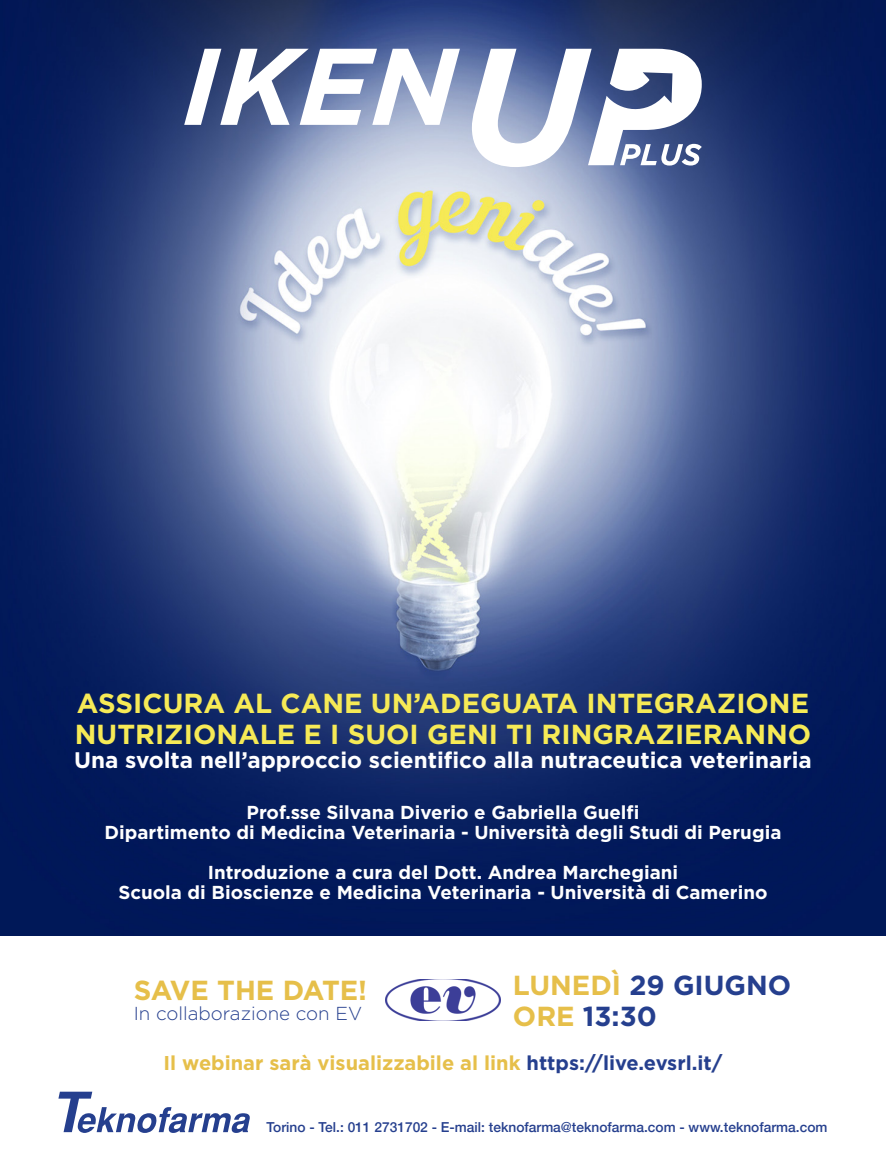
<style>
.page{position:relative;width:886px;height:1170px;background:#fff}
.page>*{position:absolute;margin:0;border:0;box-sizing:border-box;transform-origin:0 0}
.t1{font:700 27.5px/31.2px "Gotham";color:#f6ea56}
.t2{font:700 27.5px/31.2px "Gotham";color:#253f8e}
.t3{font:700 27.5px "Gotham";letter-spacing:-.01em;color:#e6bf4a}
.t4{font:700 22.5px "Gotham";color:#fff}
.t5{font:700 20px "Gotham";color:#e6bf4a}
.t6{font:700 18.75px/20px "Gotham";color:#fff;text-align:center}
.t7{font:300 18.75px "Gotham";color:#253f8e}
.t8{font:500 13.75px "Helvetica Neue";color:#253f8e}
.s1{color:#e6bf4a}
.s2{color:#253f8e}
</style>
<div class="page">
<img style="left:0;top:1px;width:885px;height:934px">
<svg style="left:184px;top:49px;width:276px;height:76px"></svg>
<svg style="left:472px;top:49px;width:230px;height:118px"></svg>
<svg style="left:58px;top:1091px;width:192px;height:41px"></svg>
<img style="left:385px;top:979px;width:115px;height:41px">
<h1 class="t1" style="left:75px;top:686px;width:738px">ASSICURA AL CANE UN’ADEGUATA INTEGRAZIONE<br>NUTRIZIONALE E I SUOI GENI TI RINGRAZIERANNO</h1>
<p class="t4" style="left:74px;top:746px;width:739px">Una svolta nell’approccio scientifico alla nutraceutica veterinaria</p>
<p class="t6" style="left:105px;top:801px;width:678px">Prof.sse Silvana Diverio e Gabriella Guelfi<br>Dipartimento di Medicina Veterinaria - Università degli Studi di Perugia</p>
<p class="t6" style="left:118px;top:861px;width:651px">Introduzione a cura del Dott. Andrea Marchegiani<br>Scuola di Bioscienze e Medicina Veterinaria - Università di Camerino</p>
<h1 class="t2" style="left:513px;top:968px;width:280px"><span class="s1">LUNEDÌ</span> 29 GIUGNO<br><span class="s1">ORE</span> 13:30</h1>
<p class="t5" style="left:164px;top:1050px;width:560px">Il webinar sarà visualizzabile al link <span class="s2">https://live.evsrl.it/</span></p>
<h1 class="t3" style="left:134px;top:974px;width:235px">SAVE THE DATE!</h1>
<p class="t7" style="left:134px;top:1003px;width:230px">In collaborazione con EV</p>
<p class="t8" style="left:267px;top:1118px;width:562px">Torino - Tel.: 011 2731702 - E-mail: teknofarma@teknofarma.com - www.teknofarma.com</p>
</div>
